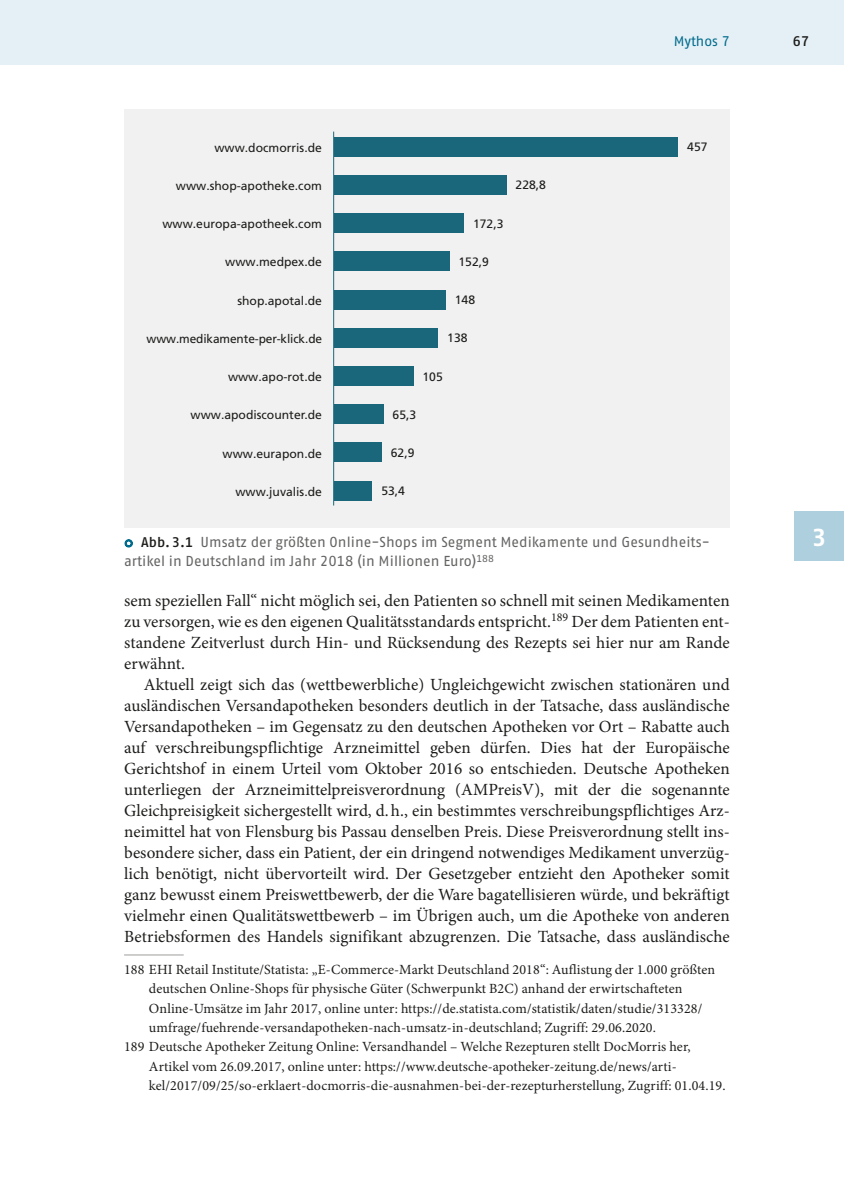
<style>
.page{position:relative;width:844px;height:1191px;background:#fff}
.page>*{position:absolute;margin:0;border:0;box-sizing:border-box;transform-origin:0 0}
.t1{font:700 24.5px "Fago Pro";color:#fff}
.t2{font:17.15px/21px "Minion Pro";letter-spacing:.005em;color:#1d1d1b;text-align:justify}
.t3{font:14.35px/19.2px "Fago Pro";letter-spacing:.005em;color:#646463}
.t4{font:14px "Minion Pro";letter-spacing:.01em;color:#1d1d1b}
.t5{font:14px "Fago Pro";color:#006b8d}
.t6{font:600 14px "Fago Pro";color:#1d1d1b}
.t7{font:12.08px "Frutiger";color:#1d1d1b}
.s1{font-family:"Arial Unicode MS";font-size:15.4px;color:#006b8d}
.s2{font-weight:600;font-size:14px;color:#1d1d1b}
</style>
<div class="page">
<div style="left:0;top:0;width:729px;height:64px;background:#e4f0f5"></div>
<div style="left:729px;top:0;width:114px;height:64px;background:#e4f0f5"></div>
<div style="left:794px;top:511px;width:49px;height:50px;background:#adcfde"></div>
<hr style="left:124px;top:954px;width:60px;height:1px;background:#c7c7c6">
<div style="left:124px;top:109px;width:605px;height:419px;background:#f1f1f1"></div>
<hr style="left:333px;top:132px;width:1px;height:373px;background:#1a677b">
<div style="left:334px;top:137px;width:343px;height:19px;background:#1a677b"></div>
<div style="left:334px;top:175px;width:172px;height:19px;background:#1a677b"></div>
<div style="left:334px;top:213px;width:129px;height:20px;background:#1a677b"></div>
<div style="left:334px;top:252px;width:115px;height:19px;background:#1a677b"></div>
<div style="left:334px;top:290px;width:111px;height:19px;background:#1a677b"></div>
<div style="left:334px;top:328px;width:104px;height:19px;background:#1a677b"></div>
<div style="left:334px;top:366px;width:79px;height:19px;background:#1a677b"></div>
<div style="left:334px;top:404px;width:49px;height:20px;background:#1a677b"></div>
<div style="left:334px;top:443px;width:47px;height:19px;background:#1a677b"></div>
<div style="left:334px;top:481px;width:38px;height:19px;background:#1a677b"></div>
<svg style="left:124px;top:539px;width:9px;height:9px"></svg>
<p class="t5" style="left:673px;top:32px;width:57px">Mythos 7</p>
<p class="t6" style="left:792px;top:32px;width:18px">67</p>
<p class="t7" style="left:214px;top:140px;width:109px">www.docmorris.de</p>
<p class="t7" style="left:176px;top:179px;width:147px">www.shop-apotheke.com</p>
<p class="t7" style="left:162px;top:217px;width:161px">www.europa-apotheek.com</p>
<p class="t7" style="left:225px;top:255px;width:98px">www.medpex.de</p>
<p class="t7" style="left:237px;top:293px;width:86px">shop.apotal.de</p>
<p class="t7" style="left:146px;top:331px;width:177px">www.medikamente-per-klick.de</p>
<p class="t7" style="left:228px;top:370px;width:95px">www.apo-rot.de</p>
<p class="t7" style="left:190px;top:408px;width:133px">www.apodiscounter.de</p>
<p class="t7" style="left:222px;top:446px;width:101px">www.eurapon.de</p>
<p class="t7" style="left:235px;top:484px;width:88px">www.juvalis.de</p>
<p class="t7" style="left:687px;top:140px;width:22px">457</p>
<p class="t7" style="left:515px;top:178px;width:32px">228,8</p>
<p class="t7" style="left:473px;top:216px;width:32px">172,3</p>
<p class="t7" style="left:458px;top:254px;width:32px">152,9</p>
<p class="t7" style="left:454px;top:293px;width:22px">148</p>
<p class="t7" style="left:447px;top:331px;width:22px">138</p>
<p class="t7" style="left:422px;top:369px;width:22px">105</p>
<p class="t7" style="left:392px;top:407px;width:25px">65,3</p>
<p class="t7" style="left:390px;top:445px;width:25px">62,9</p>
<p class="t7" style="left:381px;top:484px;width:25px">53,4</p>
<p class="t3" style="left:124px;top:532px;width:584px"><span class="s1">○</span> <span class="s2">Abb.3.1</span> Umsatz der größten Online-Shops im Segment Medikamente und Gesundheits&shy;artikel in Deutschland im Jahr 2018 (in Millionen Euro)<sup>188</sup></p>
<p class="t2" style="left:124px;top:590px;width:607px">sem speziellen Fall“ nicht möglich sei, den Patienten so schnell mit seinen Medikamenten zu versorgen, wie es den eigenen Qualitätsstandards entspricht.<sup>189</sup> Der dem Patienten ent&shy;standene Zeitverlust durch Hin- und Rücksendung des Rezepts sei hier nur am Rande erwähnt.</p>
<p class="t2" style="left:124px;top:674px;width:607px;text-indent:20px">Aktuell zeigt sich das (wettbewerbliche) Ungleichgewicht zwischen stationären und ausländischen Versandapotheken besonders deutlich in der Tatsache, dass ausländische Versandapotheken – im Gegensatz zu den deutschen Apotheken vor Ort – Rabatte auch auf verschreibungspflichtige Arzneimittel geben dürfen. Dies hat der Europäische Gerichtshof in einem Urteil vom Oktober 2016 so entschieden. Deutsche Apotheken unterliegen der Arzneimittelpreisverordnung (AMPreisV), mit der die sogenannte Gleichpreisigkeit sichergestellt wird, d.h., ein bestimmtes verschreibungspflichtiges Arz&shy;neimittel hat von Flensburg bis Passau denselben Preis. Diese Preisverordnung stellt ins&shy;besondere sicher, dass ein Patient, der ein dringend notwendiges Medikament unverzüg&shy;lich benötigt, nicht übervorteilt wird. Der Gesetzgeber entzieht den Apotheker somit ganz bewusst einem Preiswettbewerb, der die Ware bagatellisieren würde, und bekräftigt vielmehr einen Qualitätswettbewerb – im Übrigen auch, um die Apotheke von anderen Betriebsformen des Handels signifikant abzugrenzen. Die Tatsache, dass ausländische</p>
<p class="t4" style="left:124px;top:960px;width:592px">188 EHI Retail Institute/Statista: „E-Commerce-Markt Deutschland 2018“: Auflistung der 1.000 größten</p>
<p class="t4" style="left:149px;top:979px;width:535px">deutschen Online-Shops für physische Güter (Schwerpunkt B2C) anhand der erwirtschafteten</p>
<p class="t4" style="left:149px;top:999px;width:554px">Online-Umsätze im Jahr 2017, online unter: https://de.statista.com/statistik/daten/studie/313328/</p>
<p class="t4" style="left:149px;top:1018px;width:508px">umfrage/fuehrende-versandapotheken-nach-umsatz-in-deutschland; Zugriff: 29.06.2020.</p>
<p class="t4" style="left:124px;top:1037px;width:568px">189 Deutsche Apotheker Zeitung Online: Versandhandel – Welche Rezepturen stellt DocMorris her,</p>
<p class="t4" style="left:149px;top:1056px;width:529px">Artikel vom 26.09.2017, online unter: https://www.deutsche-apotheker-zeitung.de/news/arti-</p>
<p class="t4" style="left:149px;top:1076px;width:578px">kel/2017/09/25/so-erklaert-docmorris-die-ausnahmen-bei-der-rezepturherstellung, Zugriff: 01.04.19.</p>
<h1 class="t1" style="left:811px;top:522px;width:16px">3</h1>
</div>
